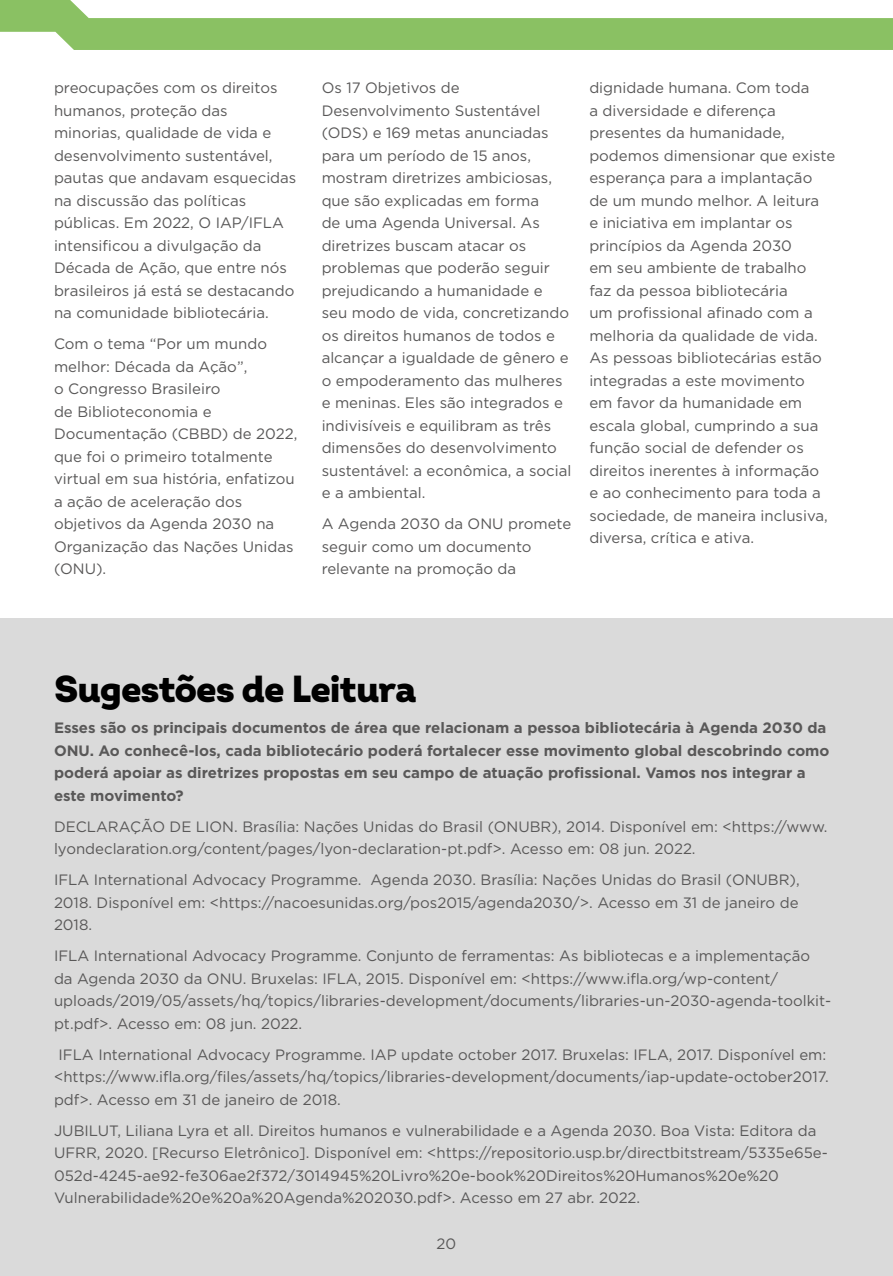
<style>
.page{position:relative;width:893px;height:1276px;background:#fff}
.page>*{position:absolute;margin:0;border:0;box-sizing:border-box;transform-origin:0 0}
.t1{font:900 37.5px "Intro";letter-spacing:-.025em;color:#000}
.t2{font:15px/22.5px "Gotham";color:#595858}
.t3{font:700 15px/22.5px "Gotham";color:#595858}
</style>
<div class="page">
<div style="left:0;top:619px;width:893px;height:657px;background:#dadada"></div>
<svg style="left:0;top:0;width:893px;height:50px"></svg>
<p class="t2" style="left:54px;top:76px;width:244px">preocupações com os direitos humanos, proteção das minorias, qualidade de vida e desenvolvimento sustentável, pautas que andavam esquecidas na discussão das políticas públicas. Em 2022, O IAP/IFLA intensificou a divulgação da<br>Década de Ação, que entre nós brasileiros já está se destacando na comunidade bibliotecária.</p>
<p class="t2" style="left:54px;top:332px;width:245px">Com o tema “Por um mundo melhor: Década da Ação”,<br>o Congresso Brasileiro<br>de Biblioteconomia e<br>Documentação (CBBD) de 2022, que foi o primeiro totalmente virtual em sua história, enfatizou a ação de aceleração dos objetivos da Agenda 2030 na<br>Organização das Nações Unidas (ONU).</p>
<p class="t2" style="left:322px;top:76px;width:251px">Os 17 Objetivos de<br>Desenvolvimento Sustentável (ODS) e 169 metas anunciadas para um período de 15 anos, mostram diretrizes ambiciosas, que são explicadas em forma<br>de uma Agenda Universal. As diretrizes buscam atacar os problemas que poderão seguir prejudicando a humanidade e seu modo de vida, concretizando os direitos humanos de todos e alcançar a igualdade de gênero e o empoderamento das mulheres e meninas. Eles são integrados e indivisíveis e equilibram as três dimensões do desenvolvimento sustentável: a econômica, a social e a ambiental.</p>
<p class="t2" style="left:322px;top:512px;width:251px">A Agenda 2030 da ONU promete seguir como um documento relevante na promoção da</p>
<p class="t2" style="left:589px;top:76px;width:247px">dignidade humana. Com toda<br>a diversidade e diferença presentes da humanidade, podemos dimensionar que existe esperança para a implantação<br>de um mundo melhor. A leitura<br>e iniciativa em implantar os princípios da Agenda 2030<br>em seu ambiente de trabalho<br>faz da pessoa bibliotecária<br>um profissional afinado com a melhoria da qualidade de vida.<br>As pessoas bibliotecárias estão integradas a este movimento<br>em favor da humanidade em escala global, cumprindo a sua função social de defender os direitos inerentes à informação<br>e ao conhecimento para toda a sociedade, de maneira inclusiva, diversa, crítica e ativa.</p>
<h1 class="t1" style="left:54px;top:665px;width:364px">Sugestões de Leitura</h1>
<p class="t3" style="left:54px;top:716px;width:777px">Esses são os principais documentos de área que relacionam a pessoa bibliotecária à Agenda 2030 da ONU. Ao conhecê-los, cada bibliotecário poderá fortalecer esse movimento global descobrindo como poderá apoiar as diretrizes propostas em seu campo de atuação profissional. Vamos nos integrar a este movimento?</p>
<p class="t2" style="left:54px;top:814px;width:775px">DECLARAÇÃO DE LION. Brasília: Nações Unidas do Brasil (ONUBR), 2014. Disponível em: &lt;https://www. lyondeclaration.org/content/pages/lyon-declaration-pt.pdf&gt;. Acesso em: 08 jun. 2022.</p>
<p class="t2" style="left:54px;top:868px;width:747px;text-align:justify">IFLA International Advocacy Programme. Agenda 2030. Brasília: Nações Unidas do Brasil (ONUBR), 2018. Disponível em: &lt;https://nacoesunidas.org/pos2015/agenda2030/&gt;. Acesso em 31 de janeiro de 2018.</p>
<p class="t2" style="left:54px;top:944px;width:779px">IFLA International Advocacy Programme. Conjunto de ferramentas: As bibliotecas e a implementação da Agenda 2030 da ONU. Bruxelas: IFLA, 2015. Disponível em: &lt;https://www.ifla.org/wp-content/ uploads/2019/05/assets/hq/topics/libraries-development/documents/libraries-un-2030-agenda-toolkit&shy;pt.pdf&gt;. Acesso em: 08 jun. 2022.</p>
<p class="t2" style="left:54px;top:1042px;width:776px;text-indent:4px">IFLA International Advocacy Programme. IAP update october 2017. Bruxelas: IFLA, 2017. Disponível em: &lt;https://www.ifla.org/files/assets/hq/topics/libraries-development/documents/iap-update-october2017. pdf&gt;. Acesso em 31 de janeiro de 2018.</p>
<p class="t2" style="left:54px;top:1119px;width:775px">JUBILUT, Liliana Lyra et all. Direitos humanos e vulnerabilidade e a Agenda 2030. Boa Vista: Editora da UFRR, 2020. [Recurso Eletrônico]. Disponível em: &lt;https://repositorio.usp.br/directbitstream/5335e65e-052d-4245-ae92-fe306ae2f372/3014945%20Livro%20e-book%20Direitos%20Humanos%20e%20<br>Vulnerabilidade%20e%20a%20Agenda%202030.pdf&gt;. Acesso em 27 abr. 2022.</p>
<p class="t2" style="left:437px;top:1232px;width:21px">20</p>
</div>
